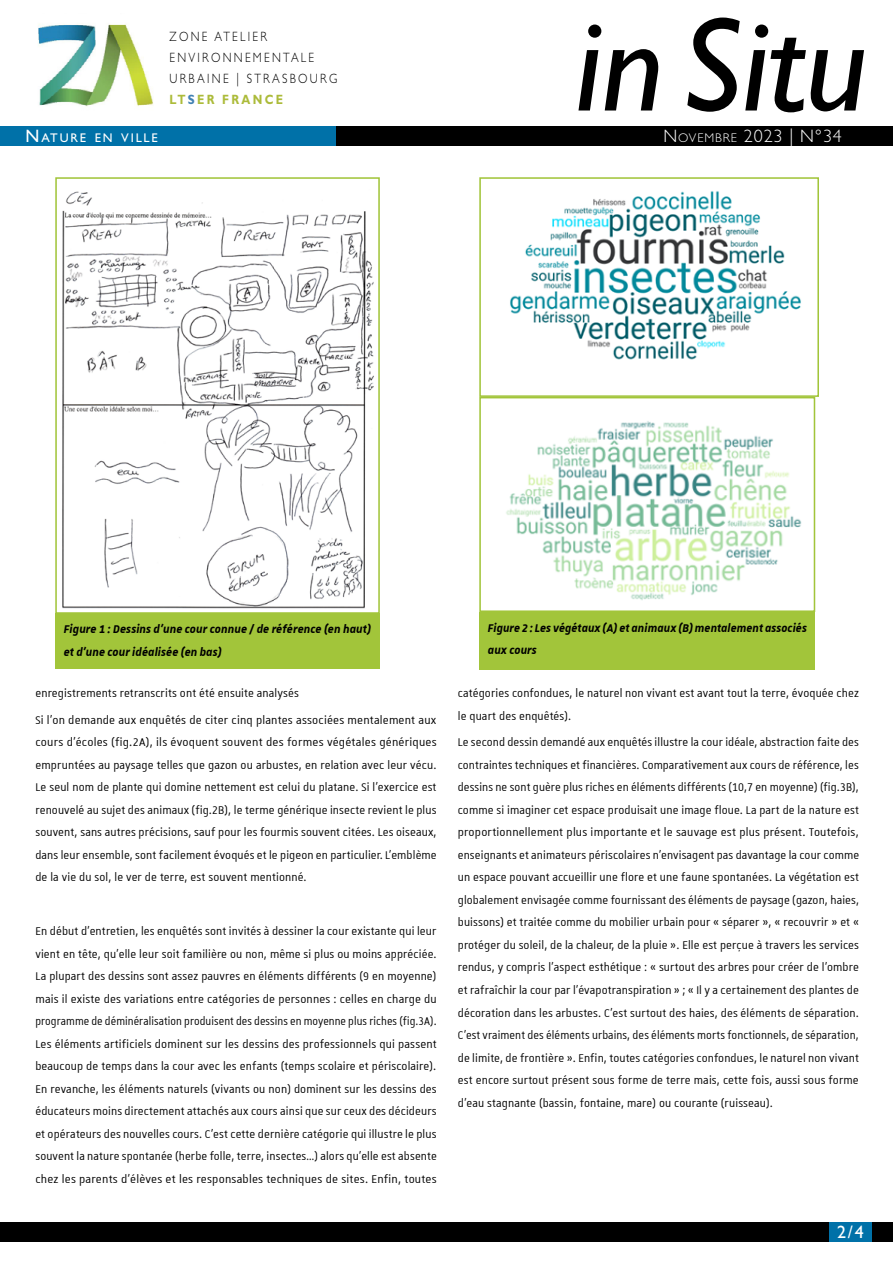
<style>
.page{position:relative;width:893px;height:1263px;background:#fff}
.page>*{position:absolute;margin:0;border:0;box-sizing:border-box;transform-origin:0 0}
.t1{font:italic 134.55px "Gill Sans Std";color:#000}
.t2{font:300 18px "Gill Sans Std";letter-spacing:.05em;color:#fff}
.t3{font:18px "Gill Sans Std";color:#fff}
.t4{font:15px/22.5px "Unistra A";letter-spacing:.01em;color:#000;text-align:justify;scale:.89 1}
.t5{font:15px/22.5px "Unistra A";letter-spacing:.01em;color:#000;scale:.9 1}
.t6{font:15px/22.5px "Unistra A";letter-spacing:.01em;color:#000;text-align:justify;scale:.93 1}
.t7{font:italic 700 15px/22.5px "Unistra A";letter-spacing:.01em;color:#000;scale:.9 1}
.t8{font:italic 700 15px/22.5px "Unistra A";letter-spacing:.01em;color:#000;scale:.89 1}
.t9{font:300 13.5px/21px "Gill Sans Std";letter-spacing:.2em;color:#000;scale:.85 1}
.t10{font:12.6px "Gill Sans Std";letter-spacing:.145em;color:#fff}
.t11{font:300 12.6px "Gill Sans Std";letter-spacing:.07em;color:#fff}
.s1{font-size:18px}
.s2{font-style:inherit}
.s3{font-weight:700;color:#acbb3a}
.s4{font-weight:700;color:#4181b3}
</style>
<div class="page">
<img style="left:38px;top:24px;width:115px;height:83px">
<div style="left:0;top:126px;width:893px;height:19px;background:#000"></div>
<div style="left:0;top:126px;width:336px;height:19px;background:#0071a8"></div>
<div style="left:0;top:1222px;width:893px;height:20px;background:#000"></div>
<div style="left:829px;top:1222px;width:43px;height:20px;background:#0071a8"></div>
<img style="left:506px;top:421px;width:296px;height:179px">
<div style="left:479px;top:397px;width:336px;height:215px;border:2px solid #a2c53a"></div>
<div style="left:479px;top:612px;width:336px;height:57px;background:#a2c53a"></div>
<img style="left:510px;top:191px;width:291px;height:169px">
<div style="left:479px;top:177px;width:340px;height:220px;border:2px solid #a2c53a"></div>
<img style="left:62px;top:191px;width:312px;height:418px">
<div style="left:55px;top:177px;width:325px;height:437px;border:2px solid #a2c53a"></div>
<div style="left:55px;top:614px;width:325px;height:55px;background:#a2c53a"></div>
<p class="t10" style="left:26px;top:130px;width:134px"><span class="s1">N</span>ATURE EN VILLE</p>
<p class="t9" style="left:169px;top:26px;width:199px">ZONE ATELIER<br>ENVIRONNEMENTALE<br>URBAINE <span class="s2">| STRASBOURG<br></span><span class="s3">LT</span><span class="s4">S</span><span class="s3">ER FRANCE</span></p>
<h1 class="t1" style="left:575px;top:-12px;width:295px">inSitu</h1>
<p class="t11" style="left:663px;top:130px;width:75px"><span class="s1">N</span>OVEMBRE</p>
<p class="t2" style="left:744px;top:125px;width:100px">2023 | N°34</p>
<p class="t7" style="left:64px;top:618px;width:343px">Figure 1 : Dessins d’une cour connue / de référence (en haut) et d’une cour idéalisée (en bas)</p>
<p class="t5" style="left:35px;top:679px;width:447px;line-height:26.7px">enregistrements retranscrits ont été ensuite analysés<br>Si l’on demande aux enquêtés de citer cinq plantes associées mentalement aux</p>
<p class="t6" style="left:35px;top:731px;width:433px">cours d’écoles (fig.2A), ils évoquent souvent des formes végétales génériques empruntées au paysage telles que gazon ou arbustes, en relation avec leur vécu.<br>Le seul nom de plante qui domine nettement est celui du platane. Si l’exercice est renouvelé au sujet des animaux (fig.2B), le terme générique insecte revient le plus souvent, sans autres précisions, sauf pour les fourmis souvent citées. Les oiseaux, dans leur ensemble, sont facilement évoqués et le pigeon en particulier. L’emblème de la vie du sol, le ver de terre, est souvent mentionné.</p>
<p class="t5" style="left:35px;top:919px;width:448px;text-align:justify">En début d’entretien, les enquêtés sont invités à dessiner la cour existante qui leur vient en tête, qu’elle leur soit familière ou non, même si plus ou moins appréciée.<br>La plupart des dessins sont assez pauvres en éléments différents (9 en moyenne) mais il existe des variations entre catégories de personnes : celles en charge du programme de déminéralisation produisent des dessins en moyenne plus riches (fig.3A).<br>Les éléments artificiels dominent sur les dessins des professionnels qui passent beaucoup de temps dans la cour avec les enfants (temps scolaire et périscolaire).<br>En revanche, les éléments naturels (vivants ou non) dominent sur les dessins des éducateurs moins directement attachés aux cours ainsi que sur ceux des décideurs et opérateurs des nouvelles cours. C’est cette dernière catégorie qui illustre le plus souvent la nature spontanée (herbe folle, terre, insectes…) alors qu’elle est absente chez les parents d’élèves et les responsables techniques de sites. Enfin, toutes</p>
<p class="t8" style="left:488px;top:616px;width:360px">Figure 2 : Les végétaux (A) et animaux (B) mentalement associés aux cours</p>
<p class="t5" style="left:458px;top:681px;width:447px">catégories confondues, le naturel non vivant est avant tout la terre, évoquée chez le quart des enquêtés).</p>
<p class="t4" style="left:458px;top:731px;width:452px">Le second dessin demandé aux enquêtés illustre la cour idéale, abstraction faite des contraintes techniques et financières. Comparativement aux cours de référence, les dessins ne sont guère plus riches en éléments différents (10,7 en moyenne) (fig.3B), comme si imaginer cet espace produisait une image floue. La part de la nature est proportionnellement plus importante et le sauvage est plus présent. Toutefois, enseignants et animateurs périscolaires n’envisagent pas davantage la cour comme un espace pouvant accueillir une flore et une faune spontanées. La végétation est globalement envisagée comme fournissant des éléments de paysage (gazon, haies, buissons) et traitée comme du mobilier urbain pour « séparer », « recouvrir » et « protéger du soleil, de la chaleur, de la pluie ». Elle est perçue à travers les services rendus, y compris l’aspect esthétique : « surtout des arbres pour créer de l'ombre et rafraîchir la cour par l'évapotranspiration » ; « Il y a certainement des plantes de décoration dans les arbustes. C’est surtout des haies, des éléments de séparation.<br>C’est vraiment des éléments urbains, des éléments morts fonctionnels, de séparation, de limite, de frontière ». Enfin, toutes catégories confondues, le naturel non vivant est encore surtout présent sous forme de terre mais, cette fois, aussi sous forme d’eau stagnante (bassin, fontaine, mare) ou courante (ruisseau).</p>
<p class="t3" style="left:837px;top:1221px;width:28px">2/4</p>
</div>
